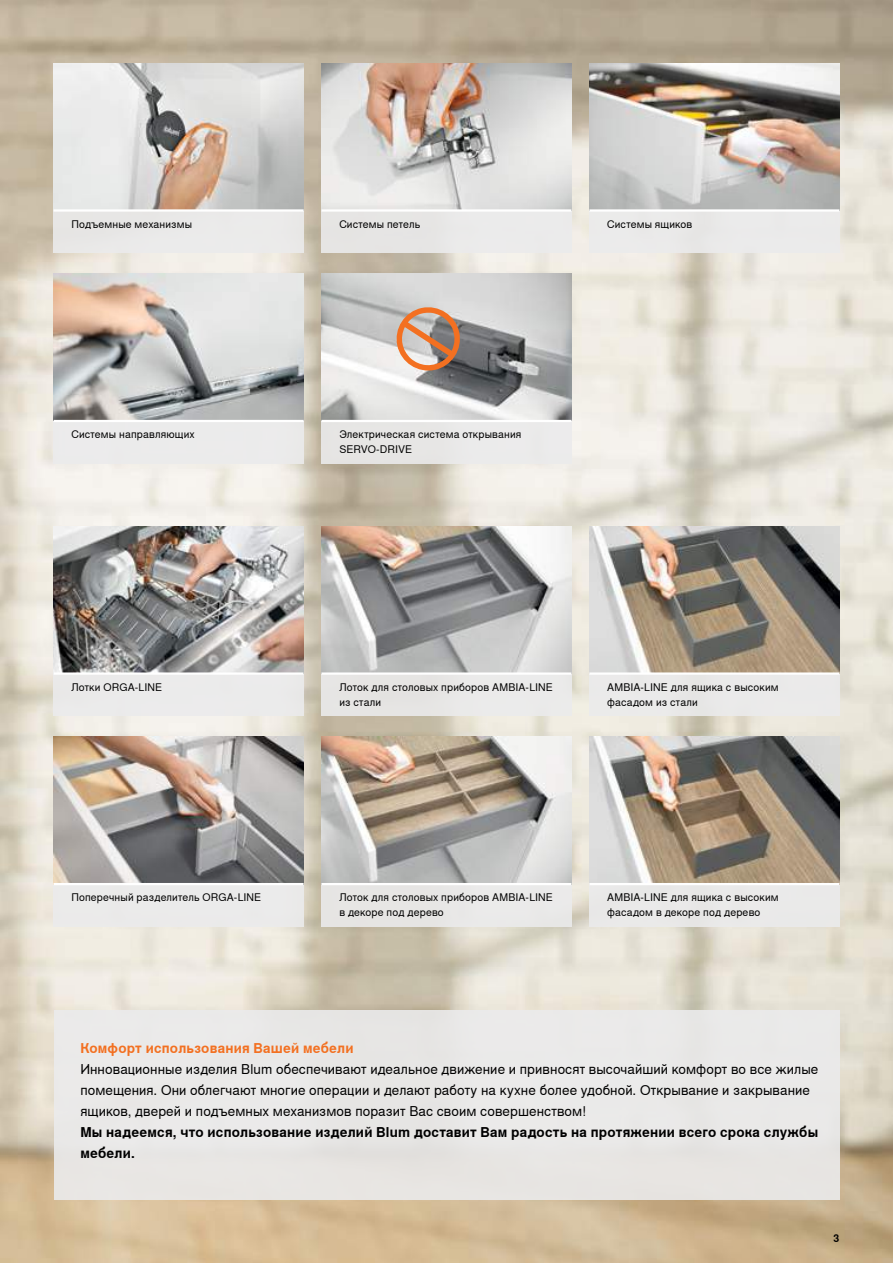
<style>
.page{position:relative;width:893px;height:1263px;background:#fff}
.page>*{position:absolute;margin:0;border:0;box-sizing:border-box;transform-origin:0 0}
.t1{font:13.5px/21px "Nimbus Sans Global";letter-spacing:.005em;color:#000}
.t2{font:700 13.5px/21px "Nimbus Sans Global";letter-spacing:.015em;color:#000}
.t3{font:700 13.5px "Nimbus Sans Global";letter-spacing:.015em;color:#f37021}
.t4{font:10.5px/15px "Nimbus Sans Global";letter-spacing:.015em;color:#000}
.t5{font:700 10.5px "Nimbus Sans Global";color:#000}
</style>
<div class="page">
<img style="left:0;top:0;width:893px;height:1263px">
<div style="left:54px;top:1010px;width:785px;height:190px;background:#ebebec"></div>
<div style="left:321px;top:210px;width:250px;height:43px;background:#ebebec"></div>
<div style="left:54px;top:674px;width:250px;height:42px;background:#ebebec"></div>
<div style="left:321px;top:674px;width:250px;height:42px;background:#e7e6e5"></div>
<div style="left:321px;top:884px;width:250px;height:42px;background:#ebebec"></div>
<div style="left:589px;top:210px;width:250px;height:43px;background:#ebebec"></div>
<div style="left:321px;top:421px;width:250px;height:42px;background:#ebebec"></div>
<div style="left:589px;top:674px;width:250px;height:42px;background:#ebebec"></div>
<div style="left:54px;top:210px;width:250px;height:43px;background:#ebebec"></div>
<div style="left:54px;top:421px;width:250px;height:42px;background:#ebebec"></div>
<div style="left:589px;top:884px;width:250px;height:42px;background:#ebebec"></div>
<div style="left:54px;top:884px;width:250px;height:42px;background:#ebebec"></div>
<img style="left:321px;top:63px;width:250px;height:146px">
<img style="left:54px;top:526px;width:250px;height:148px">
<img style="left:321px;top:526px;width:250px;height:146px">
<img style="left:321px;top:737px;width:250px;height:146px">
<img style="left:589px;top:63px;width:250px;height:146px">
<img style="left:321px;top:274px;width:250px;height:146px">
<img style="left:589px;top:526px;width:250px;height:146px">
<img style="left:54px;top:63px;width:250px;height:146px">
<img style="left:54px;top:274px;width:250px;height:146px">
<img style="left:589px;top:737px;width:250px;height:146px">
<img style="left:54px;top:737px;width:250px;height:146px">
<svg style="left:397px;top:307px;width:63px;height:64px"></svg>
<hr style="left:321px;top:209px;width:250px;height:3px;background:#fff">
<hr style="left:54px;top:672px;width:249px;height:3px;background:#fff">
<hr style="left:321px;top:672px;width:250px;height:3px;background:#fff">
<hr style="left:321px;top:883px;width:250px;height:2px;background:#fff">
<hr style="left:589px;top:209px;width:250px;height:3px;background:#fff">
<hr style="left:321px;top:420px;width:250px;height:2px;background:#fff">
<hr style="left:589px;top:672px;width:250px;height:3px;background:#fff">
<hr style="left:54px;top:209px;width:250px;height:3px;background:#fff">
<hr style="left:54px;top:420px;width:250px;height:2px;background:#fff">
<hr style="left:589px;top:883px;width:250px;height:2px;background:#fff">
<hr style="left:54px;top:883px;width:250px;height:2px;background:#fff">
<p class="t4" style="left:71px;top:216px;width:122px">Подъемные механизмы</p>
<p class="t4" style="left:71px;top:427px;width:125px">Системы направляющих</p>
<p class="t4" style="left:339px;top:216px;width:83px">Системы петель</p>
<p class="t4" style="left:339px;top:427px;width:184px">Электрическая система открывания<br>SERVO-DRIVE</p>
<p class="t4" style="left:607px;top:216px;width:87px">Системы ящиков</p>
<p class="t4" style="left:71px;top:679px;width:92px">Лотки ORGA-LINE</p>
<p class="t4" style="left:339px;top:679px;width:215px">Лоток для столовых приборов AMBIA-LINE из стали</p>
<p class="t4" style="left:607px;top:679px;width:173px">AMBIA-LINE для ящика с высоким фасадом из стали</p>
<p class="t4" style="left:71px;top:890px;width:191px">Поперечный разделитель ORGA-LINE</p>
<p class="t4" style="left:339px;top:890px;width:215px">Лоток для столовых приборов AMBIA-LINE в декоре под дерево</p>
<p class="t4" style="left:607px;top:890px;width:173px">AMBIA-LINE для ящика с высоким фасадом в декоре под дерево</p>
<p class="t3" style="left:80px;top:1037px;width:275px">Комфорт использования Вашей мебели</p>
<p class="t1" style="left:80px;top:1057px;width:739px">Инновационные изделия Blum обеспечивают идеальное движение и привносят высочайший комфорт во все жилые помещения. Они облегчают многие операции и делают работу на кухне более удобной. Открывание и закрывание ящиков, дверей и подъемных механизмов поразит Вас своим совершенством!</p>
<p class="t2" style="left:80px;top:1121px;width:739px">Мы надеемся, что использование изделий Blum доставит Вам радость на протяжении всего срока службы мебели.</p>
<p class="t5" style="left:834px;top:1230px;width:7px">3</p>
</div>
